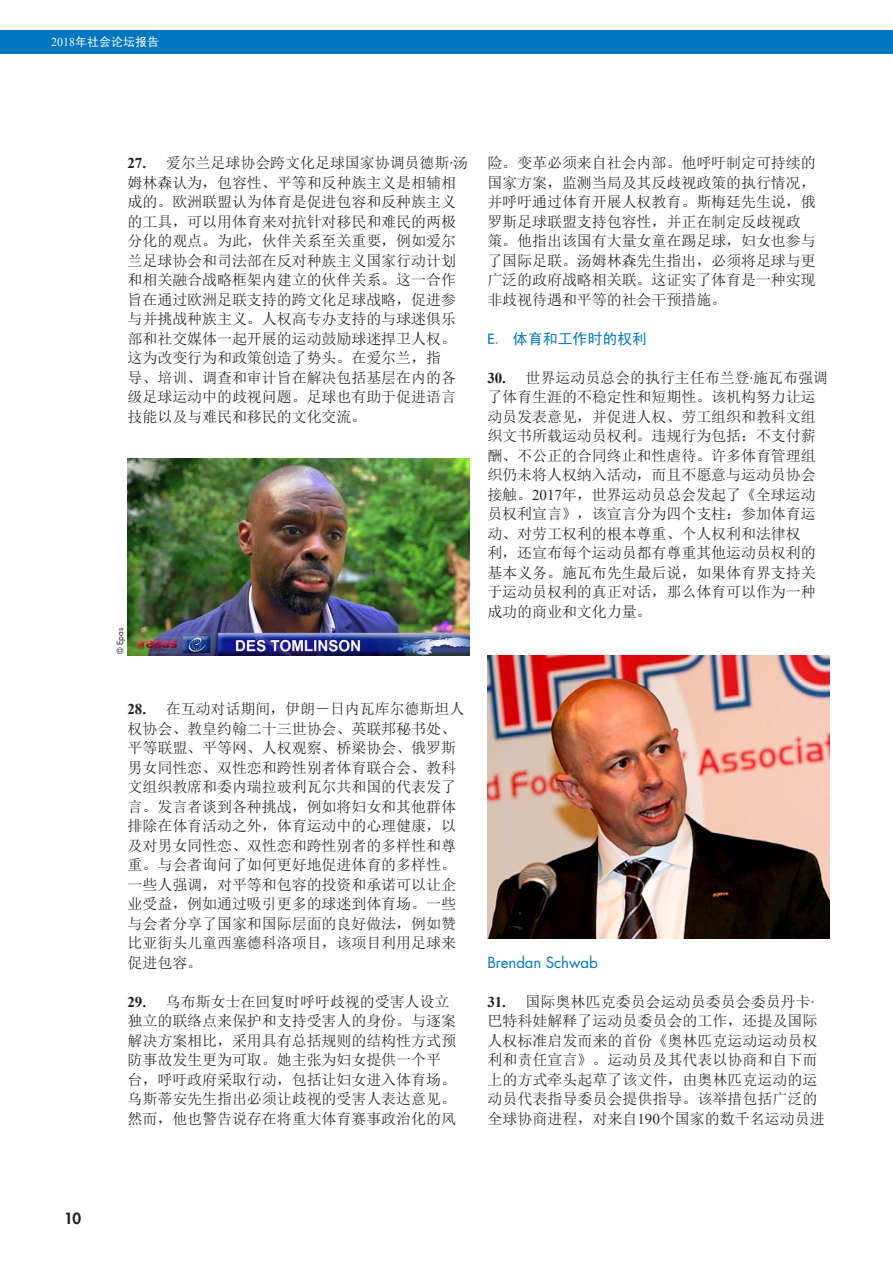
<style>
.page{position:relative;width:893px;height:1263px;background:#fff}
.page>*{position:absolute;margin:0;border:0;box-sizing:border-box;transform-origin:0 0}
.t1{font:15px/19.5px "N Sim Sun";letter-spacing:-.005em;color:#231f20}
.t2{font:15px "Futura";letter-spacing:-.005em;color:#0076c0}
.t3{font:15px "Sim Hei";letter-spacing:-.005em;color:#0076c0}
.t4{font:800 15px "Futura";color:#231f20}
.t5{font:12px "Sim Hei";color:#fff}
.t6{font:8.25px "Futura";color:#231f20}
.s1{font-family:"Times New Roman"}
.s2{font-family:"Times New Roman";font-weight:700}
</style>
<div class="page">
<div style="left:0;top:31px;width:893px;height:23px;background:#0076c0"></div>
<img style="left:128px;top:459px;width:341px;height:197px">
<img style="left:487px;top:656px;width:342px;height:282px">
<p class="t5" style="left:51px;top:36px;width:109px"><span class="s1">2018</span>年社会论坛报告</p>
<p class="t4" style="left:64px;top:1209px;width:19px">10</p>
<p class="t1" style="left:128px;top:153px;width:342px"><span class="s2">27.</span> 爱尔兰足球协会跨文化足球国家协调员德斯<span class="s1">·</span>汤姆林森认为，包容性、平等和反种族主义是相辅相成的。欧洲联盟认为体育是促进包容和反种族主义的工具，可以用体育来对抗针对移民和难民的两极分化的观点。为此，伙伴关系至关重要，例如爱尔兰足球协会和司法部在反对种族主义国家行动计划和相关融合战略框架内建立的伙伴关系。这一合作旨在通过欧洲足联支持的跨文化足球战略，促进参与并挑战种族主义。人权高专办支持的与球迷俱乐部和社交媒体一起开展的运动鼓励球迷捍卫人权。这为改变行为和政策创造了势头。在爱尔兰，指<br>导、培训、调查和审计旨在解决包括基层在内的各级足球运动中的歧视问题。足球也有助于促进语言技能以及与难民和移民的文化交流。</p>
<p class="t6" style="left:115px;top:654px;width:28px;rotate:-90deg">© Epas</p>
<p class="t1" style="left:128px;top:699px;width:338px"><span class="s2">28.</span> 在互动对话期间，伊朗－日内瓦库尔德斯坦人权协会、教皇约翰二十三世协会、英联邦秘书处、平等联盟、平等网、人权观察、桥梁协会、俄罗斯男女同性恋、双性恋和跨性别者体育联合会、教科文组织教席和委内瑞拉玻利瓦尔共和国的代表发了言。发言者谈到各种挑战，例如将妇女和其他群体排除在体育活动之外，体育运动中的心理健康，以及对男女同性恋、双性恋和跨性别者的多样性和尊重。与会者询问了如何更好地促进体育的多样性。一些人强调，对平等和包容的投资和承诺可以让企业受益，例如通过吸引更多的球迷到体育场。一些与会者分享了国家和国际层面的良好做法，例如赞比亚街头儿童西塞德科洛项目，该项目利用足球来促进包容。</p>
<p class="t1" style="left:128px;top:992px;width:330px"><span class="s2">29.</span> 乌布斯女士在回复时呼吁歧视的受害人设立独立的联络点来保护和支持受害人的身份。与逐案解决方案相比，采用具有总括规则的结构性方式预防事故发生更为可取。她主张为妇女提供一个平台，呼吁政府采取行动，包括让妇女进入体育场。乌斯蒂安先生指出必须让歧视的受害人表达意见。然而，他也警告说存在将重大体育赛事政治化的风</p>
<p class="t1" style="left:487px;top:153px;width:330px">险。变革必须来自社会内部。他呼吁制定可持续的国家方案，监测当局及其反歧视政策的执行情况，并呼吁通过体育开展人权教育。斯梅廷先生说，俄罗斯足球联盟支持包容性，并正在制定反歧视政策。他指出该国有大量女童在踢足球，妇女也参与了国际足联。汤姆林森先生指出，必须将足球与更广泛的政府战略相关联。这证实了体育是一种实现非歧视待遇和平等的社会干预措施。</p>
<p class="t3" style="left:487px;top:331px;width:161px">E. 体育和工作时的权利</p>
<p class="t1" style="left:487px;top:368px;width:342px"><span class="s2">30.</span> 世界运动员总会的执行主任布兰登<span class="s1">·</span>施瓦布强调了体育生涯的不稳定性和短期性。该机构努力让运动员发表意见，并促进人权、劳工组织和教科文组织文书所载运动员权利。违规行为包括：不支付薪酬、不公正的合同终止和性虐待。许多体育管理组织仍未将人权纳入活动，而且不愿意与运动员协会接触。<span class="s1">2017</span>年，世界运动员总会发起了《全球运动员权利宣言》，该宣言分为四个支柱：参加体育运动、对劳工权利的根本尊重、个人权利和法律权<br>利，还宣布每个运动员都有尊重其他运动员权利的基本义务。施瓦布先生最后说，如果体育界支持关于运动员权利的真正对话，那么体育可以作为一种成功的商业和文化力量。</p>
<p class="t2" style="left:487px;top:953px;width:112px">Brendan Schwab</p>
<p class="t1" style="left:487px;top:992px;width:339px"><span class="s2">31.</span> 国际奥林匹克委员会运动员委员会委员丹卡<span class="s1">·</span>巴特科娃解释了运动员委员会的工作，还提及国际人权标准启发而来的首份《奥林匹克运动运动员权利和责任宣言》。运动员及其代表以协商和自下而上的方式牵头起草了该文件，由奥林匹克运动的运动员代表指导委员会提供指导。该举措包括广泛的全球协商进程，对来自<span class="s1">190</span>个国家的数千名运动员进</p>
</div>
